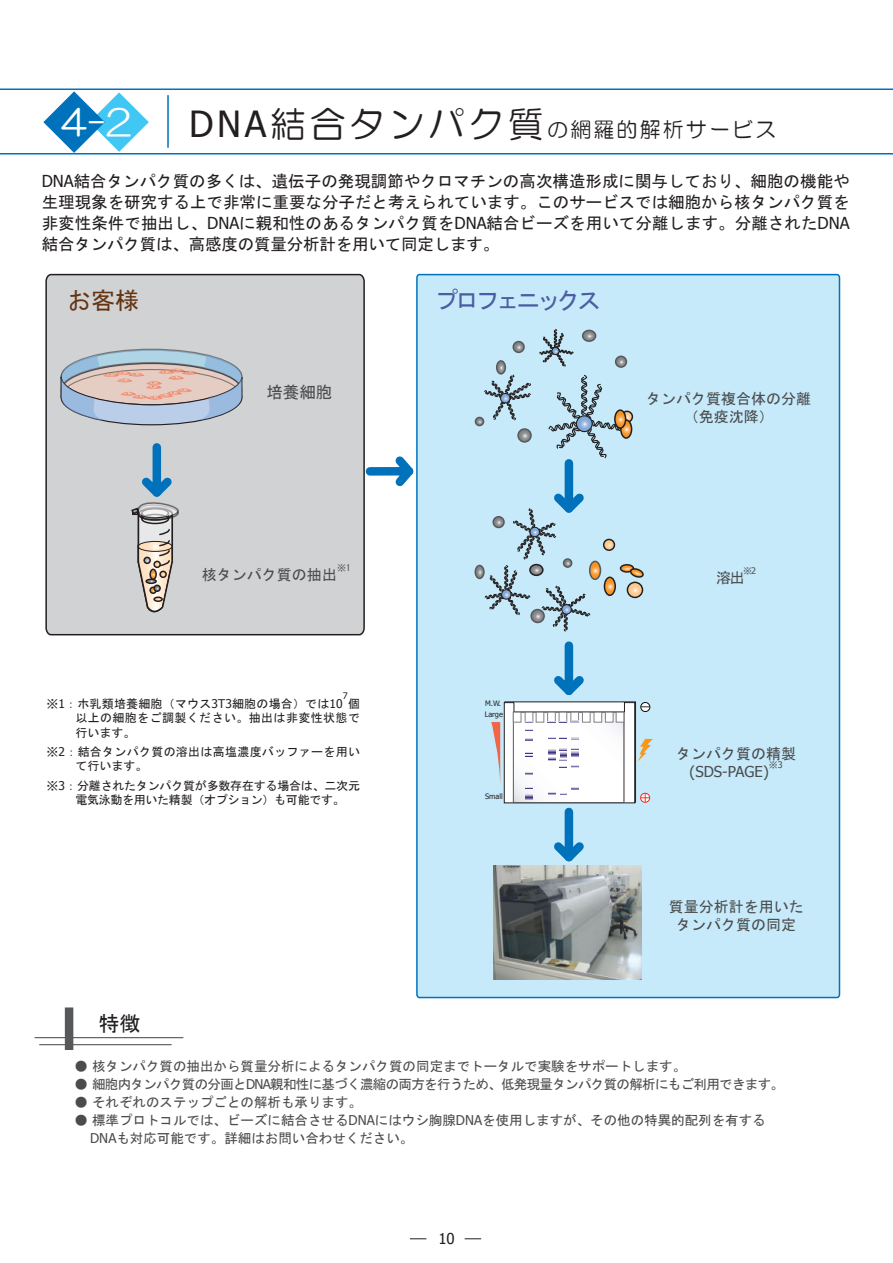
<style>
.page{position:relative;width:893px;height:1263px;background:#fff}
.page>*{position:absolute;margin:0;border:0;box-sizing:border-box;transform-origin:0 0}
.t1{font:36px "HG Maru Gothic MPRO";color:#fff}
.t2{font:24px "MS Gothic";letter-spacing:-.15em;color:#4c5da3}
.t3{font:24px "MS Gothic";color:#653512}
.t4{font:21px "HG Maru Gothic MPRO";letter-spacing:.1em;color:#231f20}
.t5{font:21px "MS Gothic";color:#231f20}
.t6{font:16.5px/21px "MS Gothic";letter-spacing:-.01em;color:#231f20;text-align:justify}
.t7{font:16.5px "MS Gothic";color:#4b4c4d}
.t8{font:15px/18px "MS Gothic";color:#4b4c4d;text-align:center}
.t9{font:15px "Tahoma";color:#4b4c4d}
.t10{font:15px "Tahoma";color:#231f20}
.t11{font:13.5px/18px "MS Gothic";color:#4b4c4d}
.t12{font:13.5px "MS Gothic";letter-spacing:-.05em;color:#4b4c4d}
.t13{font:12px/14.2px "MS Gothic";letter-spacing:.015em;color:#231f20}
.t14{font:12px/14.2px "MS Gothic";letter-spacing:-.02em;color:#231f20}
.t15{font:12px/14.2px "MS Gothic";letter-spacing:.035em;color:#231f20}
.t16{font:11.85px "MS Gothic";color:#ed2b23}
.t17{font:11.85px "MS Gothic";color:#231f20}
.t18{font:9px "MS Gothic";color:#4b4c4d}
.t19{font:9px "Tahoma";color:#231f20}
.t20{font:7.5px "Tahoma";color:#231f20}
.s1{font-family:"Tahoma";font-size:36px}
.s2{font-size:36px}
.s3{font-family:"Tahoma"}
</style>
<div class="page">
<hr style="left:0;top:88px;width:893px;height:2px;background:#0072bc">
<hr style="left:0;top:153px;width:893px;height:1px;background:#0072bc">
<svg style="left:43px;top:91px;width:106px;height:62px"></svg>
<hr style="left:167px;top:95px;width:2px;height:53px;background:#0072bc">
<div style="left:416px;top:273px;width:425px;height:726px;background:#c6eafa"></div>
<div style="left:45px;top:273px;width:320px;height:363px;background:#d1d2d4"></div>
<svg style="left:539px;top:329px;width:35px;height:38px"></svg>
<svg style="left:552px;top:347px;width:7px;height:8px"></svg>
<svg style="left:512px;top:341px;width:13px;height:12px"></svg>
<svg style="left:615px;top:356px;width:12px;height:12px"></svg>
<svg style="left:475px;top:417px;width:9px;height:9px"></svg>
<svg style="left:582px;top:330px;width:14px;height:12px"></svg>
<svg style="left:496px;top:360px;width:10px;height:15px"></svg>
<svg style="left:475px;top:565px;width:10px;height:14px"></svg>
<svg style="left:361px;top:449px;width:67px;height:45px"></svg>
<img style="left:494px;top:878px;width:147px;height:101px">
<svg style="left:130px;top:439px;width:49px;height:183px"></svg>
<hr style="left:35px;top:1037px;width:148px;height:1px;background:#57585a">
<div style="left:65px;top:1007px;width:8px;height:43px;background:#57585a"></div>
<hr style="left:39px;top:1044px;width:133px;height:1px;background:#57585a">
<svg style="left:60px;top:348px;width:183px;height:78px"></svg>
<svg style="left:410px;top:1238px;width:16px;height:1px"></svg>
<svg style="left:465px;top:1238px;width:16px;height:1px"></svg>
<svg style="left:483px;top:374px;width:170px;height:504px"></svg>
<h1 class="t1" style="left:61px;top:104px;width:73px">4-2</h1>
<p class="t4" style="left:189px;top:118px;width:588px"><span class="s1">DNA</span><span class="s2">結合タンパク質</span>の網羅的解析サービス</p>
<p class="t6" style="left:42px;top:170px;width:809px"><span class="s3">DNA</span>結合タンパク質の多くは、遺伝子の発現調節やクロマチンの高次構造形成に関与しており、細胞の機能や生理現象を研究する上で非常に重要な分子だと考えられています。このサービスでは細胞から核タンパク質を非変性条件で抽出し、<span class="s3">DNA</span>に親和性のあるタンパク質を<span class="s3">DNA</span>結合ビーズを用いて分離します。分離された<span class="s3">DNA</span>結合タンパク質は、高感度の質量分析計を用いて同定します。</p>
<h2 class="t3" style="left:67px;top:288px;width:73px">お客様</h2>
<h2 class="t2" style="left:435px;top:289px;width:168px">プロフェニックス</h2>
<p class="t7" style="left:266px;top:384px;width:67px">培養細胞</p>
<p class="t8" style="left:646px;top:389px;width:166px">タンパク質複合体の分離（免疫沈降）</p>
<p class="t8" style="left:202px;top:566px;width:136px">核タンパク質の抽出</p>
<p class="t18" style="left:337px;top:563px;width:15px">※1</p>
<p class="t19" style="left:343px;top:690px;width:6px">7</p>
<p class="t15" style="left:75px;top:711px;width:286px">以上の細胞をご調製ください。抽出は非変性状態で行います。</p>
<p class="t13" style="left:75px;top:745px;width:286px;text-indent:-29px">※<span class="s3">2</span>：結合タンパク質の溶出は高塩濃度バッファーを用いて行います。</p>
<p class="t14" style="left:75px;top:778px;width:286px;text-indent:-29px">※<span class="s3">3</span>：分離されたタンパク質が多数存在する場合は、二次元電気泳動を用いた精製（オプション）も可能です。</p>
<p class="t13" style="left:46px;top:697px;width:315px">※<span class="s3">1</span>：ホ乳類培養細胞（マウス<span class="s3">3T3</span>細胞の場合）では<span class="s3">10</span> 個</p>
<p class="t5" style="left:98px;top:1013px;width:43px">特徴</p>
<p class="t20" style="left:485px;top:699px;width:18px">M.W.</p>
<p class="t20" style="left:485px;top:709px;width:20px">Large</p>
<p class="t20" style="left:485px;top:791px;width:19px">Small</p>
<p class="t8" style="left:716px;top:568px;width:30px">溶出</p>
<p class="t18" style="left:743px;top:566px;width:15px">※<span class="s3">2</span></p>
<p class="t17" style="left:639px;top:701px;width:13px">－</p>
<p class="t16" style="left:639px;top:791px;width:13px">＋</p>
<p class="t8" style="left:676px;top:744px;width:121px">タンパク質の精製</p>
<p class="t9" style="left:690px;top:761px;width:81px">(SDS-PAGE)</p>
<p class="t18" style="left:769px;top:760px;width:15px">※<span class="s3">3</span></p>
<p class="t8" style="left:669px;top:898px;width:136px">質量分析計を用いたタンパク質の同定</p>
<p class="t11" style="left:74px;top:1057px;width:613px">● 核タンパク質の抽出から質量分析によるタンパク質の同定までトータルで実験をサポートします。</p>
<p class="t12" style="left:74px;top:1078px;width:711px">● 細胞内タンパク質の分画と<span class="s3">DNA</span>親和性に基づく濃縮の両方を行うため、低発現量タンパク質の解析にもご利用できます。</p>
<p class="t11" style="left:74px;top:1093px;width:289px">● それぞれのステップごとの解析も承ります。</p>
<p class="t11" style="left:90px;top:1111px;width:677px;text-indent:-16px">● 標準プロトコルでは、ビーズに結合させる<span class="s3">DNA</span>にはウシ胸腺<span class="s3">DNA</span>を使用しますが、その他の特異的配列を有する<br><span class="s3">DNA</span>も対応可能です。詳細はお問い合わせください。</p>
<p class="t10" style="left:438px;top:1229px;width:18px">10</p>
</div>
